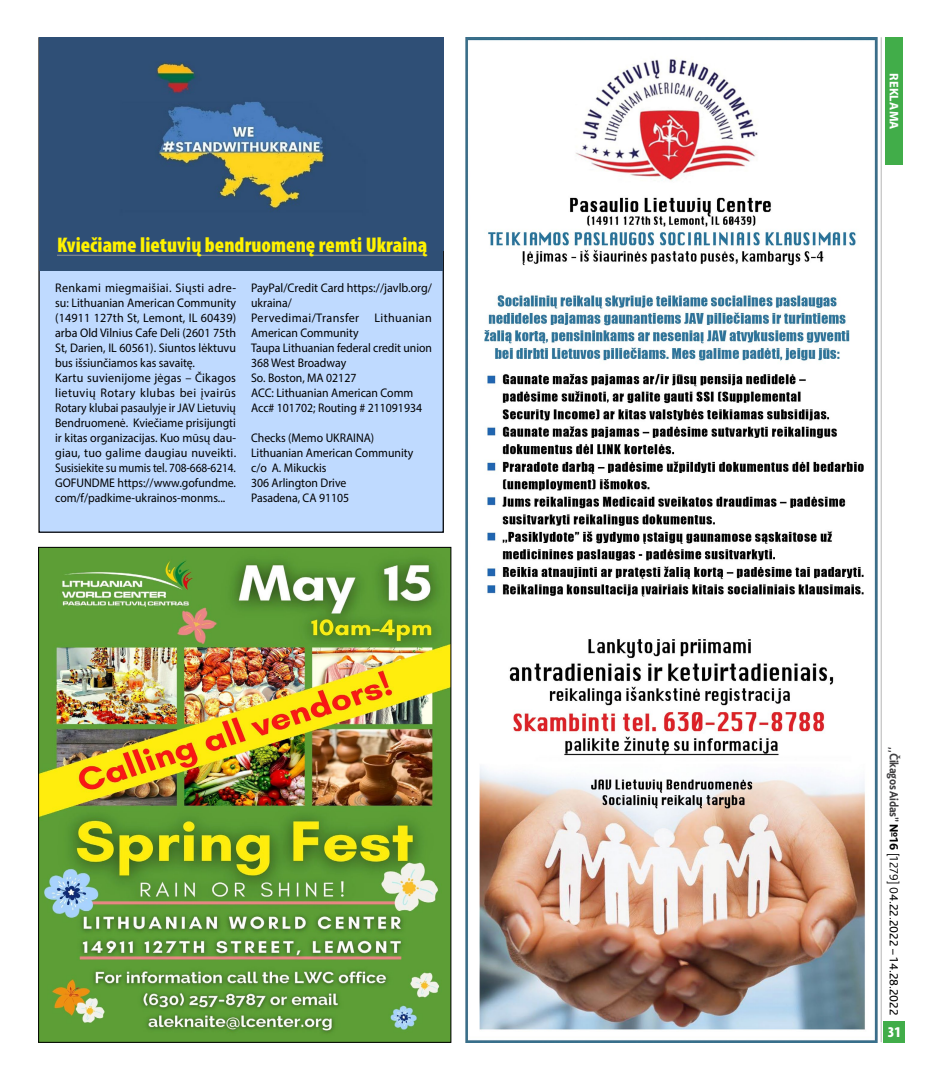
<style>
.page{position:relative;width:945px;height:1080px;background:#fff}
.page>*{position:absolute;margin:0;border:0;box-sizing:border-box;transform-origin:0 0}
.t1{font:900 condensed 21.25px "Myriad Pro";color:#fff200}
.t2{font:900 condensed 15px "Myriad Pro";color:#fff}
.t3{font:12.5px/15px "Myriad Pro";color:#000}
.t4{font:12.5px/15px "Myriad Pro";color:#000;scale:.96 1}
.t5{font:12.5px/15px "Myriad Pro";color:#000;scale:.94 1}
.t6{font:12.5px "Bliss Pro";color:#000}
.t7{font:700 12.5px "Myriad Pro";letter-spacing:.02em;color:#fff}
.s1{font-weight:800;font-size:11.25px;color:#414042}
.s2{font-weight:800;color:#414042}
.s3{font-weight:800}
.s4{font-weight:300}
</style>
<div class="page">
<div style="left:884px;top:1021px;width:21px;height:21px;background:#41ad49"></div>
<div style="left:886px;top:38px;width:17px;height:127px;background:#41ad49"></div>
<hr style="left:881px;top:37px;width:1px;height:1005px;background:#000">
<img style="left:465px;top:38px;width:413px;height:1004px">
<div style="left:39px;top:38px;width:404px;height:494px;background:#bfdaff"></div>
<div style="left:39px;top:37px;width:404px;height:234px;background:#2f4f75"></div>
<img style="left:156px;top:62px;width:170px;height:148px">
<hr style="left:57px;top:255px;width:370px;height:1px;background:#939598">
<img style="left:40px;top:549px;width:409px;height:492px">
<h1 class="t1" style="left:57px;top:233px;width:372px">Kviečiame lietuvių bendruomenę remti Ukrainą</h1>
<p class="t3" style="left:55px;top:280px;width:183px">Renkami miegmaišiai. Siųsti adre&shy;su: Lithuanian American Community (14911 127th St, Lemont, IL 60439) arba Old Vilnius Cafe Deli (2601 75th St, Darien, IL 60561). Siuntos lėktuvu bus išsiunčiamos kas savaitę.<br>Kartu suvienijome jėgas – Čikagos lietuvių Rotary klubas bei įvairūs Rotary klubai pasaulyje ir JAV Lietuvių Bendruomenė. Kviečiame prisijungti ir kitas organizacijas. Kuo mūsų dau&shy;giau, tuo galime daugiau nuveikti.<br>Susisiekite su mumis tel. 708-668-6214.<br>GOFUNDME https://www.gofundme. com/f/padkime-ukrainos-monms...</p>
<p class="t4" style="left:251px;top:280px;width:190px">PayPal/Credit Card https://javlb.org/ ukraina/<br>Pervedimai/Transfer Lithuanian<br>American Community<br>Taupa Lithuanian federal credit union<br>368 West Broadway<br>So. Boston, MA 02127<br>ACC: Lithuanian American Comm<br>Acc# 101702; Routing # 211091934</p>
<p class="t5" style="left:251px;top:430px;width:174px">Checks (Memo UKRAINA)<br>Lithuanian American Community c/o A. Mikuckis<br>306 Arlington Drive<br>Pasadena, CA 91105</p>
<p class="t7" style="left:902px;top:73px;width:58px;rotate:90deg">REKLAMA</p>
<p class="t6" style="left:902px;top:747px;width:270px;rotate:90deg"><span class="s1">,,</span><span class="s2">Čikagos Aidas”</span> <span class="s3">№16</span> <span class="s4">[1279] 0</span>4.22.2022 – 14.28.2022</p>
<p class="t2" style="left:888px;top:1024px;width:15px">31</p>
</div>
